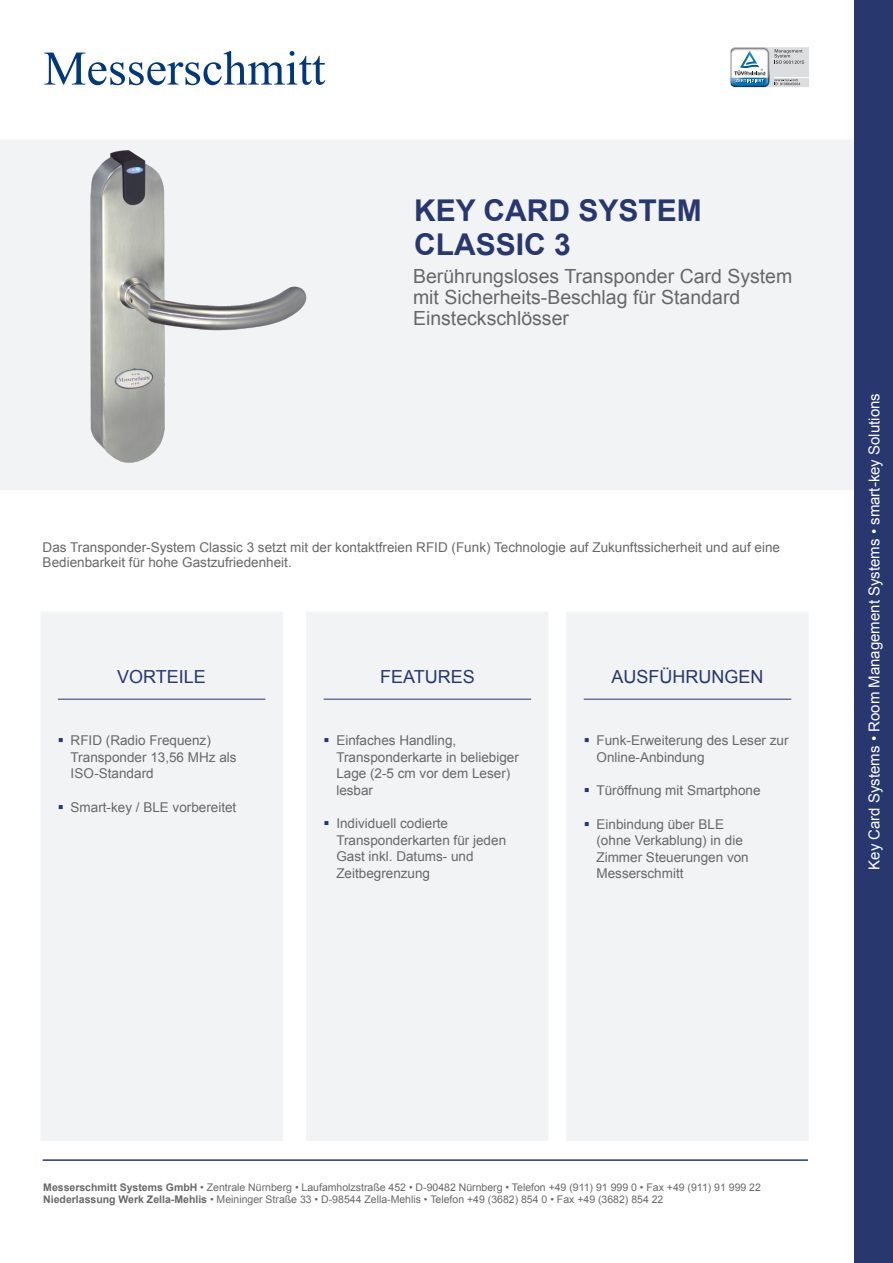
<style>
.page{position:relative;width:893px;height:1263px;background:#fff}
.page>*{position:absolute;margin:0;border:0;box-sizing:border-box;transform-origin:0 0}
.Head1{font:700 30px/34.5px "Arial";color:#28376e}
.t1{font:19.5px/21px "Arial";color:#686868}
.Head2{font:18px "Arial";color:#28376e}
.t2{font:15px "Arial";color:#fff}
.Copy{font:13.5px/16.5px "Arial";color:#686868}
.t3{font:10.5px/12px "Arial";color:#686868}
.s1{font-weight:700}
</style>
<div class="page">
<div style="left:0;top:140px;width:855px;height:349px;background:#f2f3f5"></div>
<div style="left:0;top:140px;width:855px;height:350px;border:2px solid #f2f3f5"></div>
<div style="left:40px;top:612px;width:243px;height:529px;background:#f2f3f5"></div>
<div style="left:566px;top:612px;width:243px;height:529px;background:#f2f3f5"></div>
<div style="left:306px;top:612px;width:242px;height:529px;background:#f2f3f5"></div>
<div style="left:855px;top:0;width:38px;height:1263px;background:#28376e"></div>
<hr style="left:43px;top:1159px;width:765px;height:2px;background:#28376e">
<svg style="left:44px;top:51px;width:281px;height:34px"></svg>
<hr style="left:58px;top:699px;width:207px;height:1px;background:#28376e">
<hr style="left:324px;top:699px;width:207px;height:1px;background:#28376e">
<hr style="left:584px;top:699px;width:207px;height:1px;background:#28376e">
<svg style="left:731px;top:47px;width:78px;height:41px"></svg>
<img style="left:40px;top:140px;width:302px;height:348px">
<p class="Head1" style="left:414px;top:194px;width:289px">KEY CARD SYSTEM<br>CLASSIC 3</p>
<p class="t1" style="left:413px;top:266px;width:381px">Berührungsloses Transponder Card System mit Sicherheits-Beschlag für Standard<br>Einsteckschlösser</p>
<p class="Copy" style="left:43px;top:540px;width:739px;line-height:15px">Das Transponder-System Classic 3 setzt mit der kontaktfreien RFID (Funk) Technologie auf Zukunftssicherheit und auf eine<br>Bedienbarkeit für hohe Gastzufriedenheit.</p>
<p class="Head2" style="left:117px;top:665px;width:90px">VORTEILE</p>
<p class="Copy" style="left:71px;top:732px;width:168px">RFID (Radio Frequenz)<br>Transponder 13,56 MHz als<br>ISO-Standard</p>
<p class="Copy" style="left:71px;top:799px;width:167px">Smart-key / BLE vorbereitet</p>
<p class="Head2" style="left:380px;top:665px;width:96px">FEATURES</p>
<p class="Copy" style="left:336px;top:732px;width:184px">Einfaches Handling,<br>Transponderkarte in beliebiger<br>Lage (2-5 cm vor dem Leser) lesbar</p>
<p class="Copy" style="left:336px;top:816px;width:171px">Individuell codierte<br>Transponderkarten für jeden<br>Gast inkl. Datums- und<br>Zeitbegrenzung</p>
<p class="Head2" style="left:611px;top:665px;width:153px">AUSFÜHRUNGEN</p>
<p class="Copy" style="left:596px;top:732px;width:194px">Funk-Erweiterung des Leser zur<br>Online-Anbindung</p>
<p class="Copy" style="left:596px;top:783px;width:166px">Türöffnung mit Smartphone</p>
<p class="Copy" style="left:596px;top:816px;width:154px">Einbindung über BLE (ohne Verkablung) in die<br>Zimmer Steuerungen von<br>Messerschmitt</p>
<p class="t2" style="left:864px;top:870px;width:478px;rotate:-90deg">Key Card Systems • Room Management Systems • smart-key Solutions</p>
<p class="t3" style="left:43px;top:1181px;width:719px"><span class="s1">Messerschmitt Systems GmbH</span> • Zentrale Nürnberg • Laufamholzstraße 452 • D-90482 Nürnberg • Telefon +49 (911) 91 999 0 • Fax +49 (911) 91 999 22<br><span class="s1">Niederlassung Werk Zella-Mehlis</span> • Meininger Straße 33 • D-98544 Zella-Mehlis • Telefon +49 (3682) 854 0 • Fax +49 (3682) 854 22</p>
</div>
